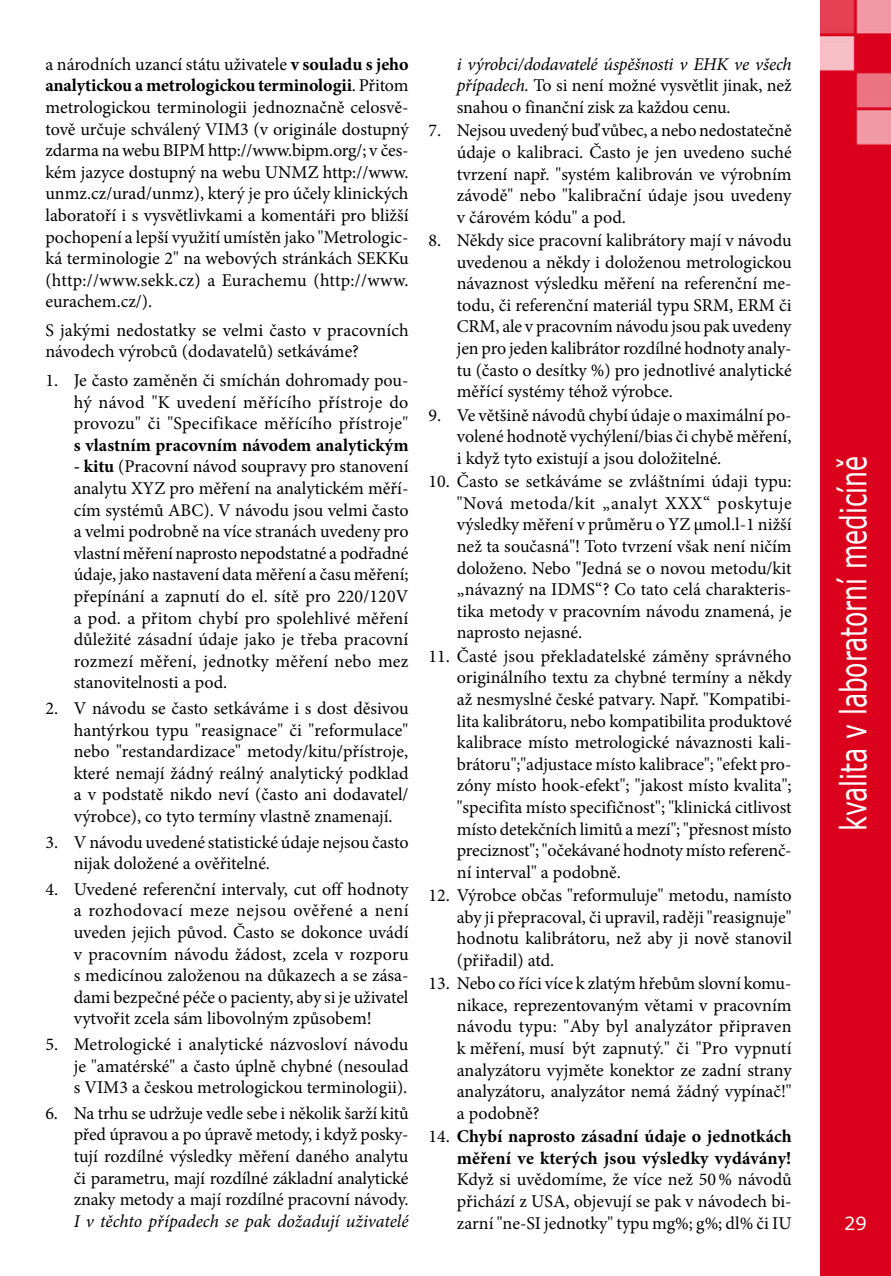
<style>
.page{position:relative;width:891px;height:1276px;background:#fff}
.page>*{position:absolute;margin:0;border:0;box-sizing:border-box;transform-origin:0 0}
.t1{font:36px "Verdana";color:#fff;scale:.7 1}
.t2{font:18px/21.6px "Minion Pro";color:#000;text-align:justify}
.t3{font:700 18px/21.6px "Minion Pro";color:#000;text-align:right}
.t4{font:italic 18px "Minion Pro";letter-spacing:-.005em;color:#000}
.t5{font:18px "Verdana";color:#fff}
.s1{font-weight:700}
.s2{font-style:italic}
.s3{font-weight:400}
</style>
<div class="page">
<div style="left:820px;top:0;width:70px;height:1276px;background:#db001b"></div>
<p class="t2" style="left:45px;top:53px;width:364px">a národních uzancí státu uživatele <span class="s1">v souladu s jeho analytickou a metrologickou terminologii</span>. Přitom metrologickou terminologii jednoznačně celosvě&shy;tově určuje schválený VIM3 (v originále dostupný zdarma na webu BIPM http://www.bipm.org/; v čes&shy;kém jazyce dostupný na webu UNMZ http://www. unmz.cz/urad/unmz), který je pro účely klinických laboratoří i s vysvětlivkami a komentáři pro bližší pochopení a lepší využití umístěn jako "Metrologic&shy;ká terminologie 2" na webových stránkách SEKKu (http://www.sekk.cz) a Eurachemu (http://www. eurachem.cz/).</p>
<p class="t2" style="left:45px;top:319px;width:364px">S jakými nedostatky se velmi často v pracovních návodech výrobců (dodavatelů) setkáváme?</p>
<p class="t2" style="left:74px;top:369px;width:336px;text-indent:-28px">1. Je často zaměněn či smíchán dohromady pou&shy;hý návod "K uvedení měřícího přístroje do provozu" či "Specifikace měřícího přístroje"</p>
<p class="t3" style="left:74px;top:434px;width:336px">s vlastním pracovním návodem analytickým</p>
<p class="t2" style="left:74px;top:456px;width:336px"><span class="s1">- kitu</span> (Pracovní návod soupravy pro stanovení analytu XYZ pro měření na analytickém měří&shy;cím systémů ABC). V návodu jsou velmi často a velmi podrobně na více stranách uvedeny pro vlastní měření naprosto nepodstatné a podřadné údaje, jako nastavení data měření a času měření; přepínání a zapnutí do el. sítě pro 220/120V a pod. a přitom chybí pro spolehlivé měření důležité zásadní údaje jako je třeba pracovní rozmezí měření, jednotky měření nebo mez stanovitelnosti a pod.</p>
<p class="t2" style="left:74px;top:697px;width:336px;text-indent:-28px">2. V návodu se často setkáváme i s dost děsivou hantýrkou typu "reasignace" či "reformulace" nebo "restandardizace" metody/kitu/přístroje, které nemají žádný reálný analytický podklad a v podstatě nikdo neví (často ani dodavatel/ výrobce), co tyto termíny vlastně znamenají.</p>
<p class="t2" style="left:74px;top:831px;width:336px;text-indent:-28px">3. V návodu uvedené statistické údaje nejsou často nijak doložené a ověřitelné.</p>
<p class="t2" style="left:74px;top:878px;width:336px;text-indent:-28px">4. Uvedené referenční intervaly, cut off hodnoty a rozhodovací meze nejsou ověřené a není uveden jejich původ. Často se dokonce uvádí v pracovním návodu žádost, zcela v rozporu s medicínou založenou na důkazech a se zása&shy;dami bezpečné péče o pacienty, aby si je uživatel vytvořit zcela sám libovolným způsobem!</p>
<p class="t2" style="left:74px;top:1033px;width:336px;text-indent:-28px">5. Metrologické i analytické názvosloví návodu je "amatérské" a často úplně chybné (nesoulad s VIM3 a českou metrologickou terminologii).</p>
<p class="t2" style="left:74px;top:1102px;width:336px;text-indent:-28px">6. Na trhu se udržuje vedle sebe i několik šarží kitů před úpravou a po úpravě metody, i když posky&shy;tují rozdílné výsledky měření daného analytu či parametru, mají rozdílné základní analytické znaky metody a mají rozdílné pracovní návody.</p>
<p class="t4" style="left:74px;top:1208px;width:336px">I v těchto případech se pak dožadují uživatelé</p>
<p class="t2" style="left:456px;top:53px;width:336px"><span class="s2">i výrobci/dodavatelé úspěšnosti v EHK ve všech případech.</span> To si není možné vysvětlit jinak, než snahou o finanční zisk za každou cenu.</p>
<p class="t2" style="left:456px;top:120px;width:336px;text-indent:-28px">7. Nejsou uvedený buď vůbec, a nebo nedostatečně údaje o kalibraci. Často je jen uvedeno suché tvrzení např. "systém kalibrován ve výrobním závodě" nebo "kalibrační údaje jsou uvedeny v čárovém kódu" a pod.</p>
<p class="t2" style="left:456px;top:230px;width:336px;text-indent:-28px">8. Někdy sice pracovní kalibrátory mají v návodu uvedenou a někdy i doloženou metrologickou návaznost výsledku měření na referenční me&shy;todu, či referenční materiál typu SRM, ERM či CRM, ale v pracovním návodu jsou pak uvedeny jen pro jeden kalibrátor rozdílné hodnoty analy&shy;tu (často o desítky %) pro jednotlivé analytické měřící systémy téhož výrobce.</p>
<p class="t2" style="left:456px;top:404px;width:336px;text-indent:-28px">9. Ve většině návodů chybí údaje o maximální po&shy;volené hodnotě vychýlení/bias či chybě měření, i když tyto existují a jsou doložitelné.</p>
<p class="t2" style="left:456px;top:471px;width:336px;text-indent:-28px">10. Často se setkáváme se zvláštními údaji typu: "Nová metoda/kit „analyt XXX“ poskytuje výsledky měření v průměru o YZ µmol.l-1 nižší než ta současná"! Toto tvrzení však není ničím doloženo. Nebo "Jedná se o novou metodu/kit „návazný na IDMS“? Co tato celá charakteris&shy;tika metody v pracovním návodu znamená, je naprosto nejasné.</p>
<p class="t2" style="left:456px;top:645px;width:336px;text-indent:-28px">11. Časté jsou překladatelské záměny správného originálního textu za chybné termíny a někdy až nesmyslné české patvary. Např. "Kompatibi&shy;lita kalibrátoru, nebo kompatibilita produktové kalibrace místo metrologické návaznosti kali&shy;brátoru";"adjustace místo kalibrace"; "efekt pro&shy;zóny místo hook-efekt"; "jakost místo kvalita"; "specifita místo specifičnost"; "klinická citlivost místo detekčních limitů a mezí"; "přesnost místo preciznost"; "očekávané hodnoty místo referenč&shy;ní interval" a podobně.</p>
<p class="t2" style="left:456px;top:884px;width:336px;text-indent:-28px">12. Výrobce občas "reformuluje" metodu, namísto aby ji přepracoval, či upravil, raději "reasignuje" hodnotu kalibrátoru, než aby ji nově stanovil (přiřadil) atd.</p>
<p class="t2" style="left:456px;top:972px;width:336px;text-indent:-28px">13. Nebo co říci více k zlatým hřebům slovní komu&shy;nikace, reprezentovaným větami v pracovním návodu typu: "Aby byl analyzátor připraven k měření, musí být zapnutý." či "Pro vypnutí analyzátoru vyjměte konektor ze zadní strany analyzátoru, analyzátor nemá žádný vypínač!" a podobně?</p>
<p class="t3" style="left:428px;top:1125px;width:364px"><span class="s3">14.</span> Chybí naprosto zásadní údaje o jednotkách měření ve kterých jsou výsledky vydávány!</p>
<p class="t2" style="left:456px;top:1169px;width:336px">Když si uvědomíme, že více než 50% návodů přichází z USA, objevují se pak v návodech bi&shy;zarní "ne-SI jednotky" typu mg%; g%; dl% či IU</p>
<h1 class="t1" style="left:830px;top:831px;width:538px;rotate:-90deg">kvalita v laboratorní medicíně</h1>
<p class="t5" style="left:843px;top:1211px;width:24px">29</p>
</div>
